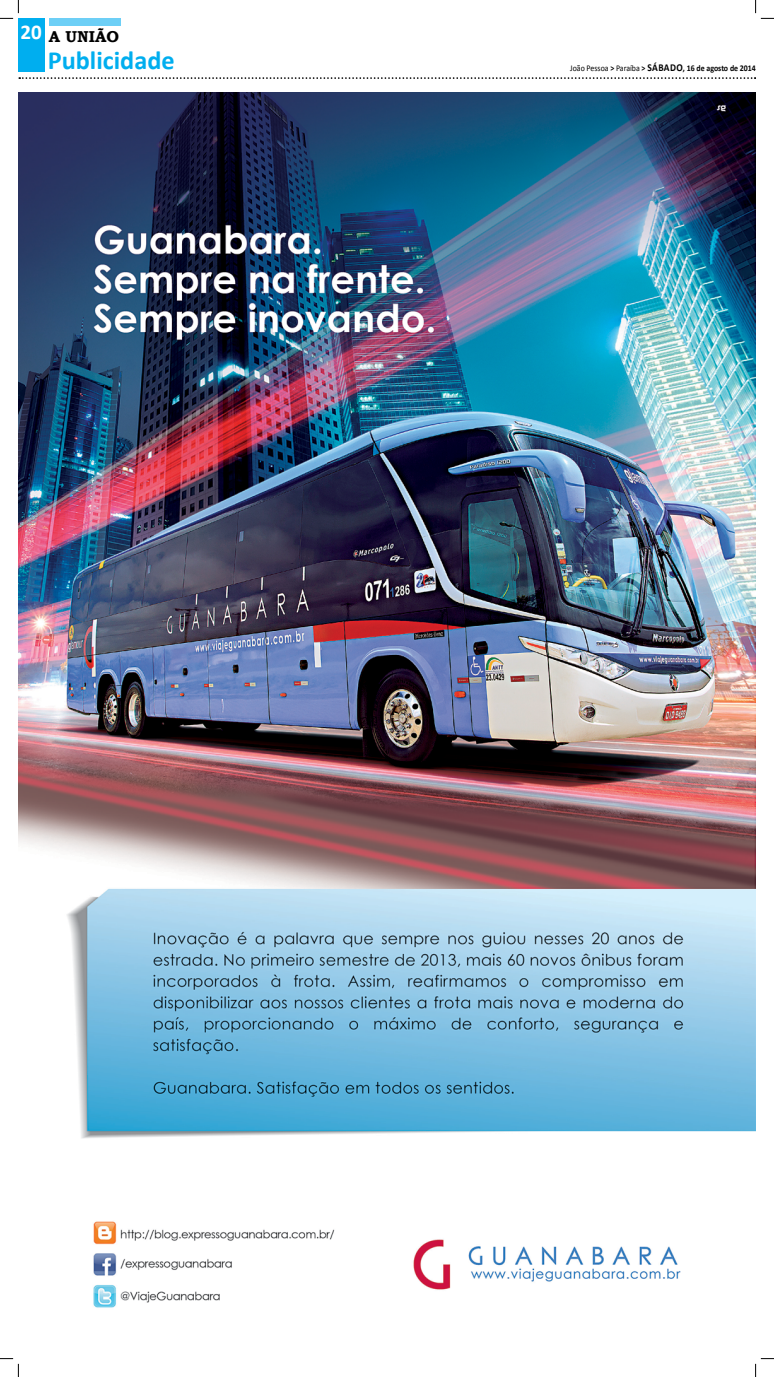
<style>
.page{position:relative;width:774px;height:1377px;background:#fff}
.page>*{position:absolute;margin:0;border:0;box-sizing:border-box;transform-origin:0 0}
.t1{font:700 26.25px "Calibri";color:#00aeef}
.t2{font:700 15.75px "Bookman Old Style";color:#000}
.t3{font:700 8.75px "Calibri";color:#000;scale:.9 1}
.s1{font-weight:400}
.s2{font-size:10.5px}
</style>
<div class="page">
<div style="left:19px;top:19px;width:26px;height:53px;background:#00aeef"></div>
<div style="left:49px;top:18px;width:71px;height:8px;background:#6dcff6"></div>
<svg style="left:19px;top:77px;width:736px;height:2px"></svg>
<img style="left:18px;top:93px;width:737px;height:1215px">
<svg style="left:0;top:0;width:19px;height:19px"></svg>
<svg style="left:0;top:1358px;width:19px;height:18px"></svg>
<svg style="left:755px;top:0;width:18px;height:19px"></svg>
<svg style="left:755px;top:1358px;width:18px;height:18px"></svg>
<h2 class="t2" style="left:20px;top:25px;width:100px"><sup>20</sup> A UNIÃO</h2>
<h1 class="t1" style="left:48px;top:44px;width:128px">Publicidade</h1>
<p class="t3" style="left:570px;top:63px;width:208px"><span class="s1">João Pessoa</span> &gt; <span class="s1">Paraíba</span> &gt; <span class="s2">SÁBADO</span>, 16 de agosto de 2014</p>
</div>
